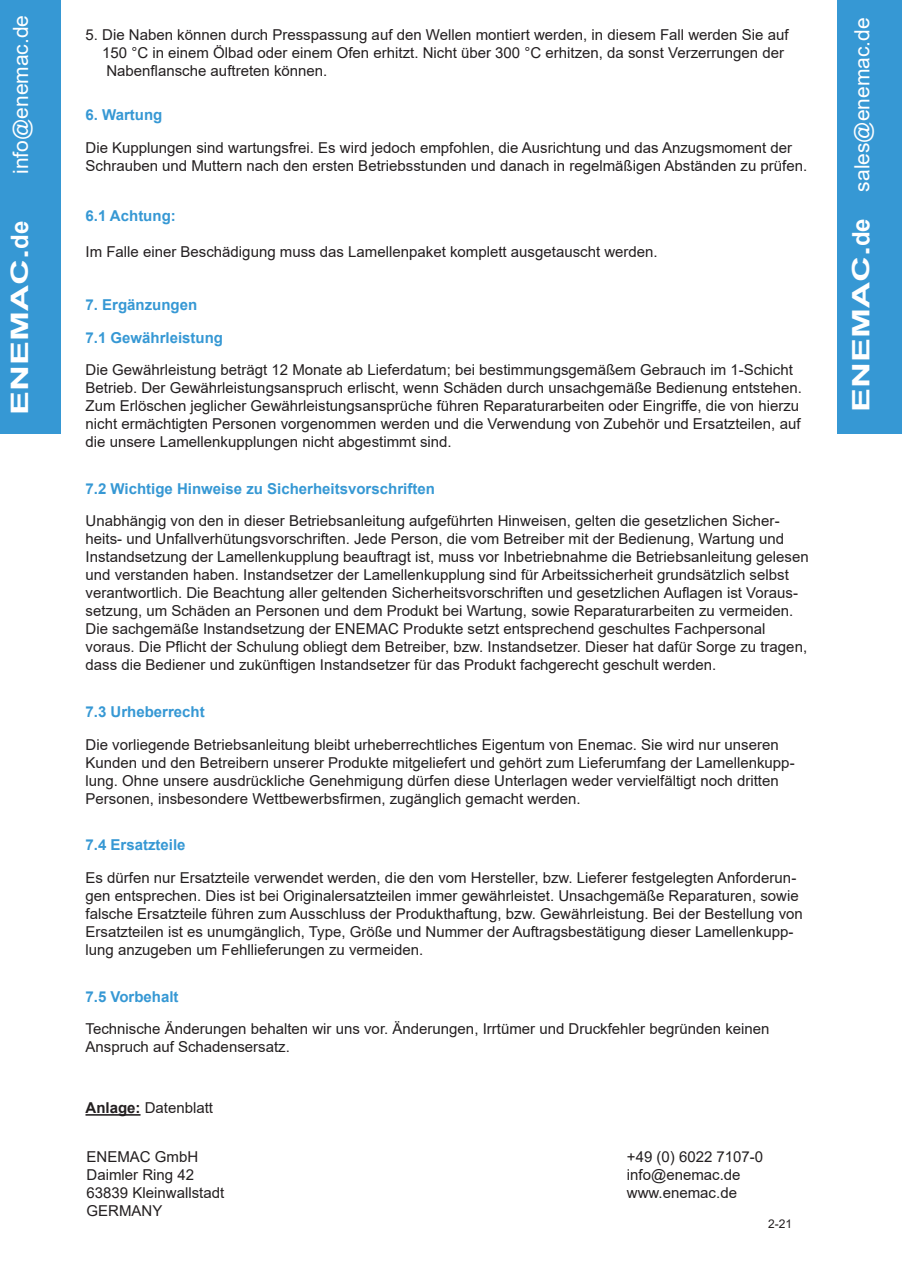
<style>
.page{position:relative;width:902px;height:1272px;background:#fff}
.page>*{position:absolute;margin:0;border:0;box-sizing:border-box;transform-origin:0 0}
.t1{font:700 24px "Arial";color:#fff;scale:1.5 1}
.t2{font:21px "Arial";color:#fff}
.t3{font:15px/18px "Arial";color:#231f20}
.t4{font:700 15px "Arial";color:#3698d4}
.t5{font:12px "Arial";color:#231f20}
.s1{font-weight:700;font-size:24px}
.s2{font-weight:700}
</style>
<div class="page">
<div style="left:0;top:0;width:61px;height:434px;background:#3698d4"></div>
<div style="left:837px;top:0;width:64px;height:434px;background:#3698d4"></div>
<hr style="left:85px;top:1114px;width:55px;height:1px;background:#231f20">
<p class="t2" style="left:6px;top:174px;width:161px;rotate:-90deg">info@enemac.de</p>
<p class="t2" style="left:847px;top:412px;width:396px;rotate:-90deg"><span class="s1">ENEMAC.de</span> sales@enemac.de</p>
<p class="t3" style="left:85px;top:25px;width:704px">5. Die Naben können durch Presspassung auf den Wellen montiert werden, in diesem Fall werden Sie auf</p>
<p class="t3" style="left:102px;top:43px;width:683px">150 °C in einem Ölbad oder einem Ofen erhitzt. Nicht über 300 °C erhitzen, da sonst Verzerrungen der</p>
<p class="t3" style="left:106px;top:61px;width:222px">Nabenflansche auftreten können.</p>
<p class="t4" style="left:85px;top:105px;width:78px">6. Wartung</p>
<p class="t3" style="left:85px;top:138px;width:723px">Die Kupplungen sind wartungsfrei. Es wird jedoch empfohlen, die Ausrichtung und das Anzugsmoment der<br>Schrauben und Muttern nach den ersten Betriebsstunden und danach in regelmäßigen Abständen zu prüfen.</p>
<p class="t4" style="left:85px;top:205px;width:92px">6.1 Achtung:</p>
<p class="t3" style="left:85px;top:243px;width:573px">Im Falle einer Beschädigung muss das Lamellenpaket komplett ausgetauscht werden.</p>
<p class="t1" style="left:3px;top:415px;width:131px;rotate:-90deg">ENEMAC.de</p>
<p class="t4" style="left:85px;top:294px;width:113px">7. Ergänzungen</p>
<p class="t4" style="left:85px;top:326px;width:139px">7.1 Gewährleistung</p>
<p class="t3" style="left:85px;top:360px;width:718px">Die Gewährleistung beträgt 12 Monate ab Lieferdatum; bei bestimmungsgemäßem Gebrauch im 1-Schicht Betrieb. Der Gewährleistungsanspruch erlischt, wenn Schäden durch unsachgemäße Bedienung entstehen.<br>Zum Erlöschen jeglicher Gewährleistungsansprüche führen Reparaturarbeiten oder Eingriffe, die von hierzu nicht ermächtigten Personen vorgenommen werden und die Verwendung von Zubehör und Ersatzteilen, auf die unsere Lamellenkupplungen nicht abgestimmt sind.</p>
<p class="t4" style="left:85px;top:478px;width:351px">7.2 Wichtige Hinweise zu Sicherheitsvorschriften</p>
<p class="t3" style="left:85px;top:512px;width:724px">Unabhängig von den in dieser Betriebsanleitung aufgeführten Hinweisen, gelten die gesetzlichen Sicher&shy;heits- und Unfallverhütungsvorschriften. Jede Person, die vom Betreiber mit der Bedienung, Wartung und Instandsetzung der Lamellenkupplung beauftragt ist, muss vor Inbetriebnahme die Betriebsanleitung gelesen und verstanden haben. Instandsetzer der Lamellenkupplung sind für Arbeitssicherheit grundsätzlich selbst verantwortlich. Die Beachtung aller geltenden Sicherheitsvorschriften und gesetzlichen Auflagen ist Voraus&shy;setzung, um Schäden an Personen und dem Produkt bei Wartung, sowie Reparaturarbeiten zu vermeiden.<br>Die sachgemäße Instandsetzung der ENEMAC Produkte setzt entsprechend geschultes Fachpersonal voraus. Die Pflicht der Schulung obliegt dem Betreiber, bzw. Instandsetzer. Dieser hat dafür Sorge zu tragen, dass die Bediener und zukünftigen Instandsetzer für das Produkt fachgerecht geschult werden.</p>
<p class="t4" style="left:85px;top:701px;width:121px">7.3 Urheberrecht</p>
<p class="t3" style="left:85px;top:735px;width:710px">Die vorliegende Betriebsanleitung bleibt urheberrechtliches Eigentum von Enemac. Sie wird nur unseren Kunden und den Betreibern unserer Produkte mitgeliefert und gehört zum Lieferumfang der Lamellenkupp&shy;lung. Ohne unsere ausdrückliche Genehmigung dürfen diese Unterlagen weder vervielfältigt noch dritten Personen, insbesondere Wettbewerbsfirmen, zugänglich gemacht werden.</p>
<p class="t4" style="left:85px;top:834px;width:102px">7.4 Ersatzteile</p>
<p class="t3" style="left:85px;top:868px;width:719px">Es dürfen nur Ersatzteile verwendet werden, die den vom Hersteller, bzw. Lieferer festgelegten Anforderun&shy;gen entsprechen. Dies ist bei Originalersatzteilen immer gewährleistet. Unsachgemäße Reparaturen, sowie falsche Ersatzteile führen zum Ausschluss der Produkthaftung, bzw. Gewährleistung. Bei der Bestellung von Ersatzteilen ist es unumgänglich, Type, Größe und Nummer der Auftragsbestätigung dieser Lamellenkupp&shy;lung anzugeben um Fehllieferungen zu vermeiden.</p>
<p class="t4" style="left:85px;top:985px;width:95px">7.5 Vorbehalt</p>
<p class="t3" style="left:85px;top:1019px;width:685px">Technische Änderungen behalten wir uns vor. Änderungen, Irrtümer und Druckfehler begründen keinen</p>
<p class="t3" style="left:85px;top:1037px;width:206px">Anspruch auf Schadensersatz.</p>
<p class="t3" style="left:85px;top:1098px;width:129px"><span class="s2">Anlage:</span> Datenblatt</p>
<p class="t3" style="left:87px;top:1147px;width:113px">ENEMAC GmbH</p>
<p class="t3" style="left:627px;top:1147px;width:138px">+49 (0) 6022 7107-0</p>
<p class="t3" style="left:87px;top:1165px;width:109px">Daimler Ring 42</p>
<p class="t3" style="left:627px;top:1165px;width:115px">info@enemac.de</p>
<p class="t3" style="left:87px;top:1183px;width:139px">63839 Kleinwallstadt</p>
<p class="t3" style="left:627px;top:1183px;width:112px">www.enemac.de</p>
<p class="t3" style="left:87px;top:1201px;width:77px">GERMANY</p>
<p class="t5" style="left:768px;top:1215px;width:26px">2-21</p>
</div>
